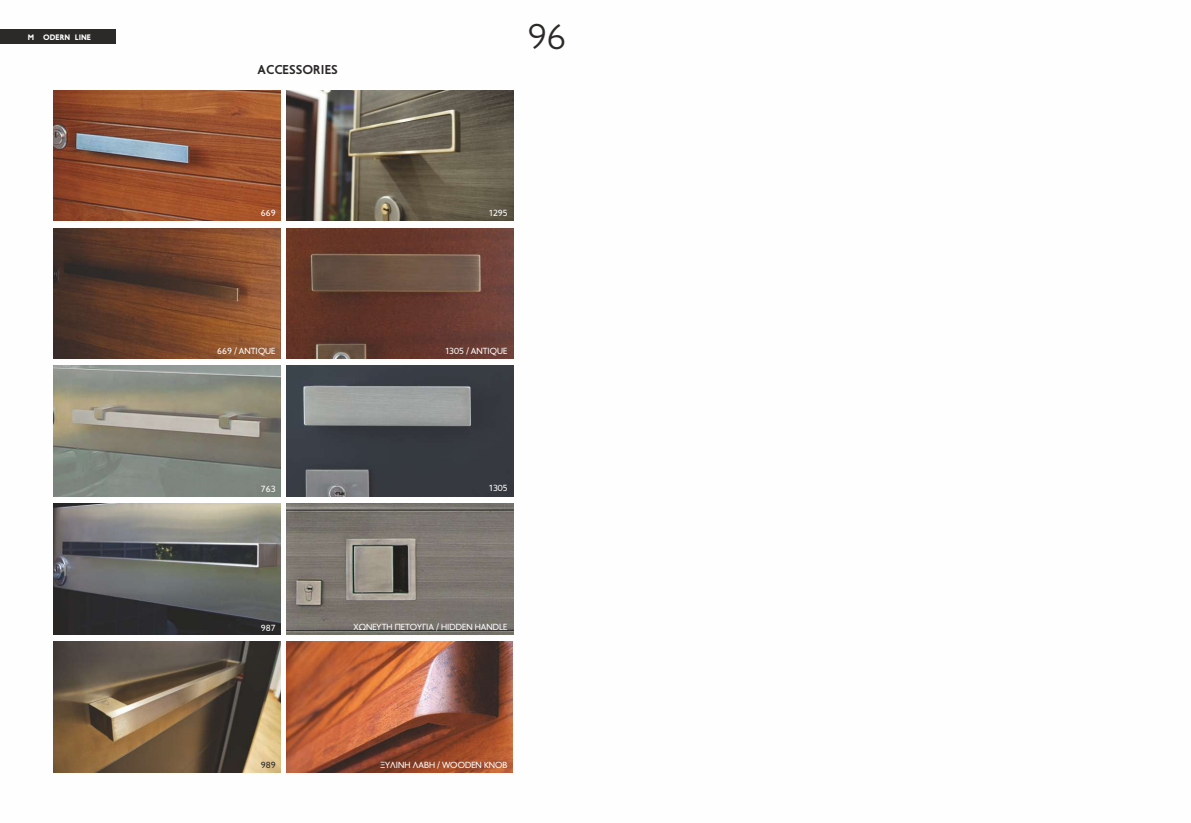
<style>
.page{position:relative;width:1191px;height:823px;background:#fff}
.page>*{position:absolute;margin:0;border:0;box-sizing:border-box;transform-origin:0 0}
.t1{font:300 36px "PF Transport";color:#2b2a29}
.t2{font:700 13px "PF Transport";color:#2b2a29}
.t3{font:9px "PF Transport";color:#fefefe}
.t4{font:9px "PF Transport";color:#2b2a29}
.t5{font:900 8px "PF Transport";color:#fefefe}
</style>
<div class="page">
<img style="left:53px;top:90px;width:227px;height:131px">
<img style="left:286px;top:90px;width:227px;height:131px">
<img style="left:53px;top:228px;width:227px;height:130px">
<img style="left:286px;top:228px;width:227px;height:130px">
<img style="left:53px;top:366px;width:227px;height:130px">
<img style="left:286px;top:366px;width:227px;height:130px">
<img style="left:53px;top:503px;width:227px;height:131px">
<img style="left:286px;top:503px;width:227px;height:131px">
<img style="left:53px;top:641px;width:227px;height:131px">
<img style="left:286px;top:641px;width:227px;height:131px">
<div style="left:0;top:30px;width:116px;height:14px;background:#2b2a29"></div>
<p class="t5" style="left:28px;top:34px;width:65px">M ODERN LINE</p>
<h2 class="t2" style="left:258px;top:65px;width:82px">ACCESSORIES</h2>
<h1 class="t1" style="left:527px;top:22px;width:40px">96</h1>
<p class="t3" style="left:261px;top:209px;width:16px">669</p>
<p class="t3" style="left:488px;top:209px;width:21px">1295</p>
<p class="t3" style="left:217px;top:347px;width:60px">669 / ANTIQUE</p>
<p class="t3" style="left:444px;top:347px;width:65px">1305 / ANTIQUE</p>
<p class="t3" style="left:261px;top:485px;width:16px">763</p>
<p class="t3" style="left:488px;top:483px;width:21px">1305</p>
<p class="t3" style="left:261px;top:623px;width:16px">987</p>
<p class="t3" style="left:353px;top:622px;width:155px">ΧΩΝΕΥΤΗ ΠΕΤΟΥΓΙΑ / HIDDEN HANDLE</p>
<p class="t4" style="left:261px;top:761px;width:16px">989</p>
<p class="t3" style="left:380px;top:760px;width:128px">ΞΥΛΙΝΗ ΛΑΒΗ / WOODEN KNOB</p>
</div>
